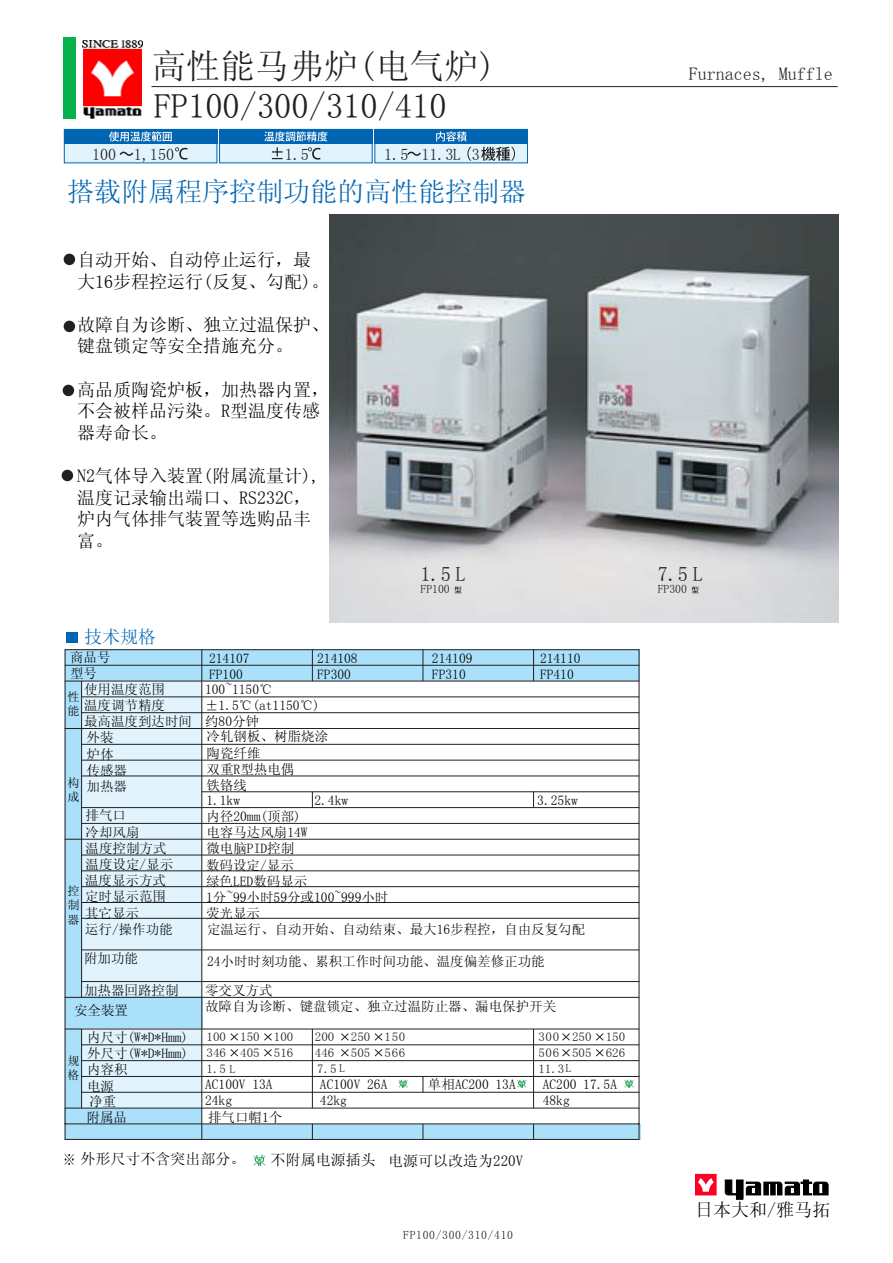
<style>
.page{position:relative;width:893px;height:1263px;background:#fff}
.page>*{position:absolute;margin:0;border:0;box-sizing:border-box;transform-origin:0 0}
.t1{font:34.5px "Sim Sun";color:#231f20}
.t2{font:27px "Sim Sun";color:#0066b3}
.t3{font:20.25px "Sim Sun";color:#231f20}
.t4{font:18px/21.6px "Sim Sun";color:#000}
.t5{font:18px "Sim Sun";color:#231f20}
.t6{font:18px "Sim Sun";color:#0066b3}
.t7{font:16.05px "Sim Sun";color:#231f20}
.t8{font:15px "Sim Sun";color:#000}
.t9{font:13.5px/16.2px "Sim Sun";color:#000}
.t10{font:12.15px "Sim Sun";color:#231f20;scale:1.06 1}
.t11{font:12px/14.4px "Sim Sun";color:#000}
.t12{font:11.7px "Sim Sun";letter-spacing:.055em;color:#231f20}
.s1{font-size:11.25px}
</style>
<div class="page">
<img style="left:330px;top:214px;width:508px;height:408px">
<svg style="left:691px;top:586px;width:7px;height:7px"></svg>
<svg style="left:454px;top:586px;width:7px;height:7px"></svg>
<div style="left:64px;top:254px;width:11px;height:11px;background:#231f20;border-radius:50%"></div>
<div style="left:64px;top:321px;width:11px;height:11px;background:#231f20;border-radius:50%"></div>
<div style="left:63px;top:385px;width:11px;height:11px;background:#231f20;border-radius:50%"></div>
<div style="left:62px;top:470px;width:11px;height:11px;background:#231f20;border-radius:50%"></div>
<div style="left:66px;top:633px;width:12px;height:10px;background:#0066b3"></div>
<svg style="left:64px;top:649px;width:576px;height:491px"></svg>
<svg style="left:64px;top:129px;width:309px;height:34px;background:#83b7db"></svg>
<div style="left:374px;top:138px;width:153px;height:25px;background:#e1f4fd"></div>
<svg style="left:407px;top:152px;width:14px;height:4px"></svg>
<svg style="left:467px;top:147px;width:4px;height:14px"></svg>
<svg style="left:481px;top:147px;width:34px;height:14px"></svg>
<div style="left:374px;top:129px;width:153px;height:15px;background:#0066b3"></div>
<svg style="left:436px;top:131px;width:31px;height:10px"></svg>
<div style="left:374px;top:129px;width:153px;height:34px;border:1px solid #0066b3"></div>
<hr style="left:151px;top:86px;width:686px;height:1px;background:#231f20">
<div style="left:63px;top:37px;width:13px;height:81px;background:#04b14b"></div>
<img style="left:82px;top:40px;width:61px;height:78px">
<svg style="left:65px;top:1154px;width:9px;height:11px"></svg>
<svg style="left:253px;top:1155px;width:13px;height:11px"></svg>
<svg style="left:725px;top:1180px;width:103px;height:20px"></svg>
<div style="left:695px;top:1174px;width:21px;height:21px;background:#ff0024"></div>
<svg style="left:698px;top:1178px;width:15px;height:14px"></svg>
<h1 class="t1" style="left:151px;top:49px;width:346px">高性能马弗炉(电气炉)</h1>
<h1 class="t1" style="left:154px;top:88px;width:294px">FP100/300/310/410</h1>
<p class="t7" style="left:92px;top:146px;width:83px">100 1,150</p>
<p class="t7" style="left:285px;top:146px;width:26px">1.5</p>
<p class="t7" style="left:384px;top:146px;width:97px">1.5 11.3L 3</p>
<h2 class="t2" style="left:67px;top:178px;width:461px">搭载附属程序控制功能的高性能控制器</h2>
<h3 class="t4" style="left:77px;top:249px;width:253px">自动开始、自动停止运行，最大16步程控运行(反复、勾配)。</h3>
<h3 class="t4" style="left:77px;top:314px;width:253px">故障自为诊断、独立过温保护、键盘锁定等安全措施充分。</h3>
<h3 class="t4" style="left:77px;top:378px;width:253px">高品质陶瓷炉板，加热器内置，不会被样品污染。R型温度传感器寿命长。</h3>
<h3 class="t4" style="left:77px;top:465px;width:244px">N2气体导入装置(附属流量计),温度记录输出端口、RS232C，炉内气体排气装置等选购品丰富。</h3>
<h3 class="t6" style="left:84px;top:628px;width:73px">技术规格</h3>
<h3 class="t3" style="left:420px;top:564px;width:47px">1.5 L</h3>
<p class="t12" style="left:420px;top:583px;width:31px">FP100</p>
<p class="t9" style="left:70px;top:649px;width:42px">商品号</p>
<p class="t9" style="left:70px;top:665px;width:29px">型号</p>
<p class="t9" style="left:84px;top:681px;width:82px">使用温度范围</p>
<p class="t9" style="left:84px;top:697px;width:82px">温度调节精度</p>
<p class="t9" style="left:84px;top:713px;width:109px">最高温度到达时间</p>
<p class="t9" style="left:86px;top:730px;width:28px">外装</p>
<p class="t9" style="left:86px;top:746px;width:28px">炉体</p>
<p class="t9" style="left:86px;top:762px;width:42px">传感器</p>
<p class="t9" style="left:86px;top:778px;width:42px">加热器</p>
<p class="t9" style="left:85px;top:808px;width:90px">排气口<br>冷却风扇<br>温度控制方式温度设定/显示温度显示方式定时显示范围其它显示<br>运行/操作功能</p>
<p class="t11" style="left:67px;top:690px;width:13px">性能</p>
<p class="t11" style="left:68px;top:776px;width:13px">构成</p>
<p class="t11" style="left:67px;top:884px;width:13px;text-align:justify">控制器</p>
<p class="t9" style="left:84px;top:950px;width:55px">附加功能</p>
<p class="t9" style="left:84px;top:982px;width:96px">加热器回路控制</p>
<p class="t9" style="left:74px;top:1003px;width:55px">安全装置</p>
<p class="t11" style="left:68px;top:1054px;width:13px">规格</p>
<p class="t9" style="left:87px;top:1029px;width:103px">内尺寸(W*D*Hmm)外尺寸(W*D*Hmm)内容积<br>电源<br>净重</p>
<p class="t9" style="left:209px;top:650px;width:42px">214107</p>
<p class="t9" style="left:317px;top:650px;width:42px">214108</p>
<p class="t9" style="left:432px;top:650px;width:42px">214109</p>
<p class="t9" style="left:540px;top:650px;width:42px">214110</p>
<p class="t9" style="left:209px;top:666px;width:35px">FP100</p>
<p class="t9" style="left:317px;top:666px;width:35px">FP300</p>
<p class="t9" style="left:432px;top:666px;width:35px">FP310</p>
<p class="t9" style="left:540px;top:666px;width:35px">FP410</p>
<p class="t9" style="left:205px;top:681px;width:124px">100~1150℃ ±1.5℃(at1150℃)约80分钟<br>冷轧钢板、树脂烧涂陶瓷纤维<br>双重R型热电偶<br>铁铬线</p>
<p class="t9" style="left:206px;top:792px;width:35px">1.1kw</p>
<p class="t9" style="left:314px;top:792px;width:35px">2.4kw</p>
<p class="t9" style="left:537px;top:792px;width:42px">3.25kw</p>
<p class="t9" style="left:206px;top:808px;width:381px">内径20mm(顶部)<br>电容马达风扇14W<br>微电脑PID控制<br>数码设定/显示<br>绿色LED数码显示<br>1分~99小时59分或100~999小时<br>荧光显示<br>定温运行、自动开始、自动结束、最大16步程控，自由反复勾配</p>
<p class="t9" style="left:205px;top:947px;width:341px;line-height:28.7px">24小时时刻功能、累积工作时间功能、温度偏差修正功能零交叉方式</p>
<p class="t9" style="left:205px;top:998px;width:352px">故障自为诊断、键盘锁定、独立过温防止器、漏电保护开关</p>
<p class="t10" style="left:206px;top:1031px;width:83px">100 150 100</p>
<p class="t10" style="left:315px;top:1031px;width:20px">200</p>
<p class="t10" style="left:351px;top:1031px;width:53px">250 150</p>
<p class="t10" style="left:538px;top:1031px;width:83px">300 250 150</p>
<p class="t10" style="left:206px;top:1047px;width:83px">346 405 516</p>
<p class="t10" style="left:315px;top:1047px;width:20px">446</p>
<p class="t10" style="left:351px;top:1047px;width:53px">505 566</p>
<p class="t10" style="left:538px;top:1047px;width:83px">506 505 626</p>
<p class="t10" style="left:206px;top:1063px;width:29px">1.5 <span class="s1">L</span></p>
<p class="t10" style="left:317px;top:1063px;width:28px">7.5 <span class="s1">L</span></p>
<p class="t10" style="left:538px;top:1063px;width:33px">11.3<span class="s1">L</span></p>
<p class="t9" style="left:205px;top:1076px;width:69px">AC100V 13A</p>
<p class="t9" style="left:320px;top:1076px;width:69px">AC100V 26A</p>
<p class="t9" style="left:428px;top:1076px;width:89px">单相AC200 13A</p>
<p class="t9" style="left:543px;top:1076px;width:76px">AC200 17.5A</p>
<p class="t9" style="left:205px;top:1092px;width:29px">24kg</p>
<p class="t9" style="left:320px;top:1092px;width:28px">42kg</p>
<p class="t9" style="left:543px;top:1092px;width:28px">48kg</p>
<p class="t9" style="left:86px;top:1110px;width:42px">附属品</p>
<p class="t9" style="left:208px;top:1110px;width:76px">排气口帽1个</p>
<p class="t8" style="left:81px;top:1152px;width:166px">外形尺寸不含突出部分。</p>
<p class="t8" style="left:271px;top:1153px;width:254px">不附属电源插头 电源可以改造为220V</p>
<p class="t12" style="left:403px;top:1229px;width:111px">FP100/300/310/410</p>
<h3 class="t5" style="left:688px;top:65px;width:145px">Furnaces, Muffle</h3>
<h3 class="t3" style="left:657px;top:564px;width:47px">7.5 L</h3>
<p class="t12" style="left:657px;top:583px;width:31px">FP300</p>
<h3 class="t4" style="left:695px;top:1199px;width:137px">日本大和/雅马拓</h3>
</div>
